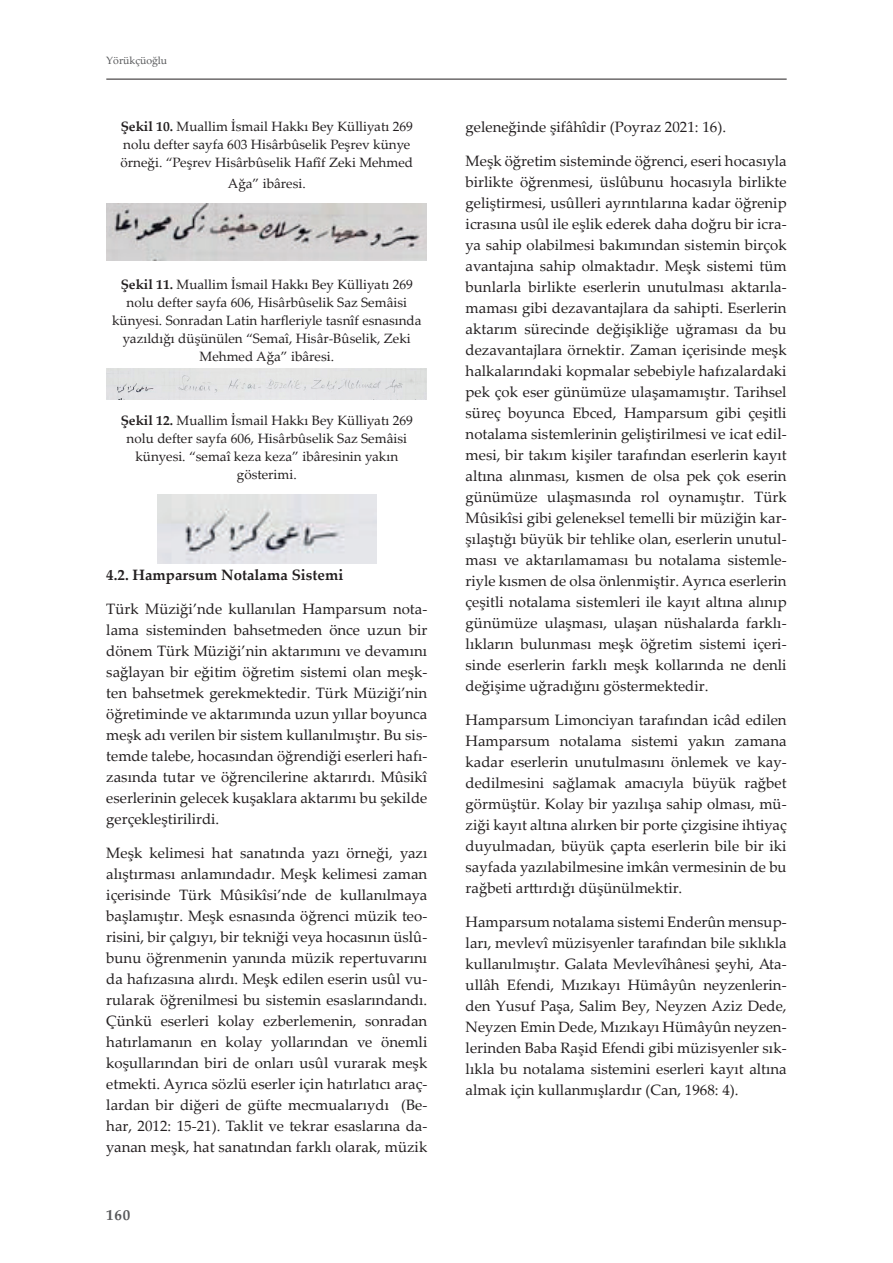
<style>
.page{position:relative;width:893px;height:1263px;background:#fff}
.page>*{position:absolute;margin:0;border:0;box-sizing:border-box;transform-origin:0 0}
.t1{font:15px/21px "Palatino Linotype";color:#231f20;text-align:justify}
.t2{font:700 15px "Palatino Linotype";color:#231f20}
.t3{font:700 15px "Palatino";color:#57585a}
.t4{font:13.5px/18px "Palatino Linotype";color:#231f20;text-align:center}
.t5{font:10.5px "Palatino Linotype";color:#57585a}
.s1{font-weight:700}
</style>
<div class="page">
<hr style="left:106px;top:79px;width:681px;height:1px;background:#231f20">
<img style="left:106px;top:203px;width:320px;height:57px">
<img style="left:106px;top:368px;width:321px;height:31px">
<img style="left:157px;top:495px;width:220px;height:69px">
<p class="t5" style="left:106px;top:53px;width:63px">Yörükçüoğlu</p>
<p class="t4" style="left:121px;top:117px;width:294px;text-align:left"><span class="s1">Şekil 10.</span> Muallim İsmail Hakkı Bey Külliyatı 269 nolu defter sayfa 603 Hisârbûselik Peşrev künye örneği. “Peşrev Hisârbûselik Hafîf Zeki Mehmed</p>
<p class="t4" style="left:228px;top:174px;width:79px">Ağa” ibâresi.</p>
<p class="t4" style="left:112px;top:274px;width:311px"><span class="s1">Şekil 11.</span> Muallim İsmail Hakkı Bey Külliyatı 269 nolu defter sayfa 606, Hisârbûselik Saz Semâisi künyesi. Sonradan Latin harfleriyle tasnîf esnasında yazıldığı düşünülen “Semaî, Hisâr-Bûselik, Zeki Mehmed Ağa” ibâresi.</p>
<p class="t4" style="left:121px;top:411px;width:294px"><span class="s1">Şekil 12.</span> Muallim İsmail Hakkı Bey Külliyatı 269 nolu defter sayfa 606, Hisârbûselik Saz Semâisi künyesi. “semaî keza keza” ibâresinin yakın gösterimi.</p>
<p class="t2" style="left:106px;top:565px;width:239px">4.2. Hamparsum Notalama Sistemi</p>
<p class="t1" style="left:106px;top:598px;width:323px">Türk Müziği’nde kullanılan Hamparsum nota&shy;lama sisteminden bahsetmeden önce uzun bir dönem Türk Müziği’nin aktarımını ve devamını sağlayan bir eğitim öğretim sistemi olan meşk&shy;ten bahsetmek gerekmektedir. Türk Müziği’nin öğretiminde ve aktarımında uzun yıllar boyunca meşk adı verilen bir sistem kullanılmıştır. Bu sis&shy;temde talebe, hocasından öğrendiği eserleri hafı&shy;zasında tutar ve öğrencilerine aktarırdı. Mûsikî eserlerinin gelecek kuşaklara aktarımı bu şekilde gerçekleştirilirdi.</p>
<p class="t1" style="left:106px;top:842px;width:323px">Meşk kelimesi hat sanatında yazı örneği, yazı alıştırması anlamındadır. Meşk kelimesi zaman içerisinde Türk Mûsikîsi’nde de kullanılmaya başlamıştır. Meşk esnasında öğrenci müzik teo&shy;risini, bir çalgıyı, bir tekniği veya hocasının üslû&shy;bunu öğrenmenin yanında müzik repertuvarını da hafızasına alırdı. Meşk edilen eserin usûl vu&shy;rularak öğrenilmesi bu sistemin esaslarındandı.<br>Çünkü eserleri kolay ezberlemenin, sonradan hatırlamanın en kolay yollarından ve önemli koşullarından biri de onları usûl vurarak meşk etmekti. Ayrıca sözlü eserler için hatırlatıcı araç&shy;lardan bir diğeri de güfte mecmualarıydı (Be&shy;har, 2012: 15-21). Taklit ve tekrar esaslarına da&shy;yanan meşk, hat sanatından farklı olarak, müzik</p>
<p class="t3" style="left:106px;top:1202px;width:25px">160</p>
<p class="t1" style="left:466px;top:116px;width:262px">geleneğinde şifâhîdir (Poyraz 2021: 16).</p>
<p class="t1" style="left:466px;top:150px;width:323px">Meşk öğretim sisteminde öğrenci, eseri hocasıyla birlikte öğrenmesi, üslûbunu hocasıyla birlikte geliştirmesi, usûlleri ayrıntılarına kadar öğrenip icrasına usûl ile eşlik ederek daha doğru bir icra&shy;ya sahip olabilmesi bakımından sistemin birçok avantajına sahip olmaktadır. Meşk sistemi tüm bunlarla birlikte eserlerin unutulması aktarıla&shy;maması gibi dezavantajlara da sahipti. Eserlerin aktarım sürecinde değişikliğe uğraması da bu dezavantajlara örnektir. Zaman içerisinde meşk halkalarındaki kopmalar sebebiyle hafızalardaki pek çok eser günümüze ulaşamamıştır. Tarihsel süreç boyunca Ebced, Hamparsum gibi çeşitli notalama sistemlerinin geliştirilmesi ve icat edil&shy;mesi, bir takım kişiler tarafından eserlerin kayıt altına alınması, kısmen de olsa pek çok eserin günümüze ulaşmasında rol oynamıştır. Türk Mûsikîsi gibi geleneksel temelli bir müziğin kar&shy;şılaştığı büyük bir tehlike olan, eserlerin unutul&shy;ması ve aktarılamaması bu notalama sistemle&shy;riyle kısmen de olsa önlenmiştir. Ayrıca eserlerin çeşitli notalama sistemleri ile kayıt altına alınıp günümüze ulaşması, ulaşan nüshalarda farklı&shy;lıkların bulunması meşk öğretim sistemi içeri&shy;sinde eserlerin farklı meşk kollarında ne denli değişime uğradığını göstermektedir.</p>
<p class="t1" style="left:466px;top:708px;width:323px">Hamparsum Limonciyan tarafından icâd edilen Hamparsum notalama sistemi yakın zamana kadar eserlerin unutulmasını önlemek ve kay&shy;dedilmesini sağlamak amacıyla büyük rağbet görmüştür. Kolay bir yazılışa sahip olması, mü&shy;ziği kayıt altına alırken bir porte çizgisine ihtiyaç duyulmadan, büyük çapta eserlerin bile bir iki sayfada yazılabilmesine imkân vermesinin de bu rağbeti arttırdığı düşünülmektir.</p>
<p class="t1" style="left:466px;top:910px;width:323px">Hamparsum notalama sistemi Enderûn mensup&shy;ları, mevlevî müzisyenler tarafından bile sıklıkla kullanılmıştır. Galata Mevlevîhânesi şeyhi, Ata&shy;ullâh Efendi, Mızıkayı Hümâyûn neyzenlerin&shy;den Yusuf Paşa, Salim Bey, Neyzen Aziz Dede, Neyzen Emin Dede, Mızıkayı Hümâyûn neyzen&shy;lerinden Baba Raşid Efendi gibi müzisyenler sık&shy;lıkla bu notalama sistemini eserleri kayıt altına almak için kullanmışlardır (Can, 1968: 4).</p>
</div>
